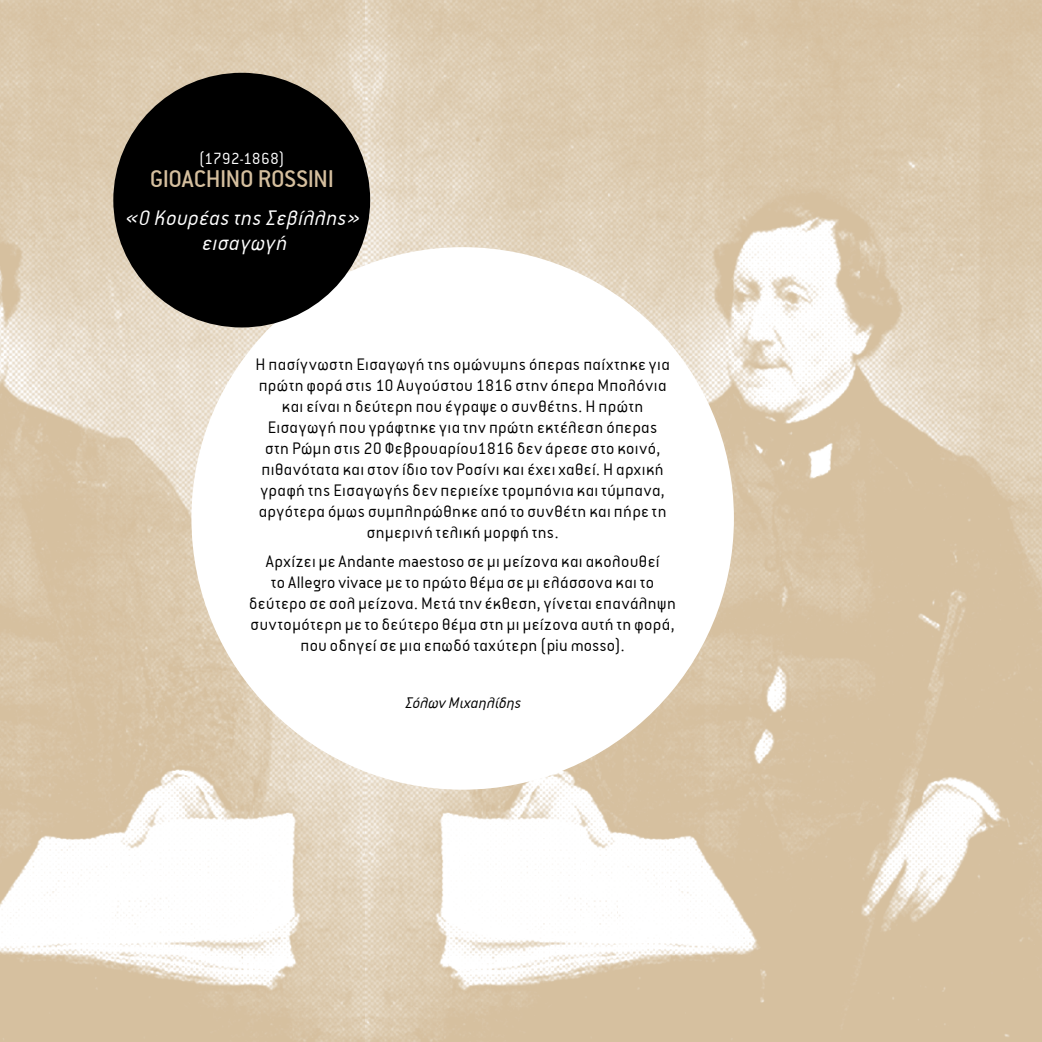
<style>
.page{position:relative;width:1042px;height:1042px;background:#fff}
.page>*{position:absolute;margin:0;border:0;box-sizing:border-box;transform-origin:0 0}
.t1{font:500 26.25px "PF Premier";letter-spacing:-.005em;color:#d5bf9e}
.t2{font:italic 300 22.75px/24.5px "PF Premier";color:#fff;text-align:center}
.t3{font:300 18.03px/21px "PF Premier";letter-spacing:.035em;color:#000;text-align:center}
.t4{font:300 17.5px "PF Premier";letter-spacing:.01em;color:#fff}
.t5{font:italic 300 16.62px "PF Premier";letter-spacing:.005em;color:#000}
</style>
<div class="page">
<img style="left:0;top:0;width:365px;height:1042px">
<img style="left:365px;top:0;width:677px;height:1042px">
<div style="left:191px;top:247px;width:543px;height:542px;background:#fff;border-radius:50%"></div>
<div style="left:113px;top:73px;width:257px;height:254px;background:#000;border-radius:50%"></div>
<p class="t4" style="left:199px;top:150px;width:87px">(1792-1868)</p>
<h1 class="t1" style="left:150px;top:166px;width:186px">GIΟACΗΙΝO ROSSINI</h1>
<p class="t2" style="left:125px;top:207px;width:241px">«Ο ΚουρέαςτηςΣεβίλλης» εισαγωγή</p>
<p class="t3" style="left:255px;top:355px;width:416px">Η πασίγνωστη Εισαγωγή της ομώνυμης όπερας παίχτηκε για πρώτη φορά στις 10 Αυγούστου 1816 στην όπερα Μπολόνια και είναι η δεύτερη που έγραψε ο συνθέτης. Η πρώτη Εισαγωγή που γράφτηκε για την πρώτη εκτέλεση όπερας στη Ρώμη στις 20 Φεβρουαρίου1816 δεν άρεσε στο κοινό, πιθανότατα και στον ίδιο τον Ροσίνι και έχει χαθεί. Η αρχική γραφή της Εισαγωγής δεν περιείχε τρομπόνια και τύμπανα, αργότερα όμως συμπληρώθηκε από το συνθέτη και πήρε τη σημερινή τελική μορφή της.</p>
<p class="t3" style="left:249px;top:551px;width:428px">Αρχίζει με Andante maestoso σε μι μείζονα και ακολουθεί<br>το Allegro vivace με το πρώτο θέμα σε μι ελάσσονα και το δεύτερο σε σολ μείζονα. Μετά την έκθεση, γίνεται επανάληψη συντομότερη με το δεύτερο θέμα στη μι μείζονα αυτή τη φορά, που οδηγεί σε μια επωδό ταχύτερη (piu mosso).</p>
<p class="t5" style="left:405px;top:694px;width:117px">Σόλων Μιχαηλίδης</p>
</div>
